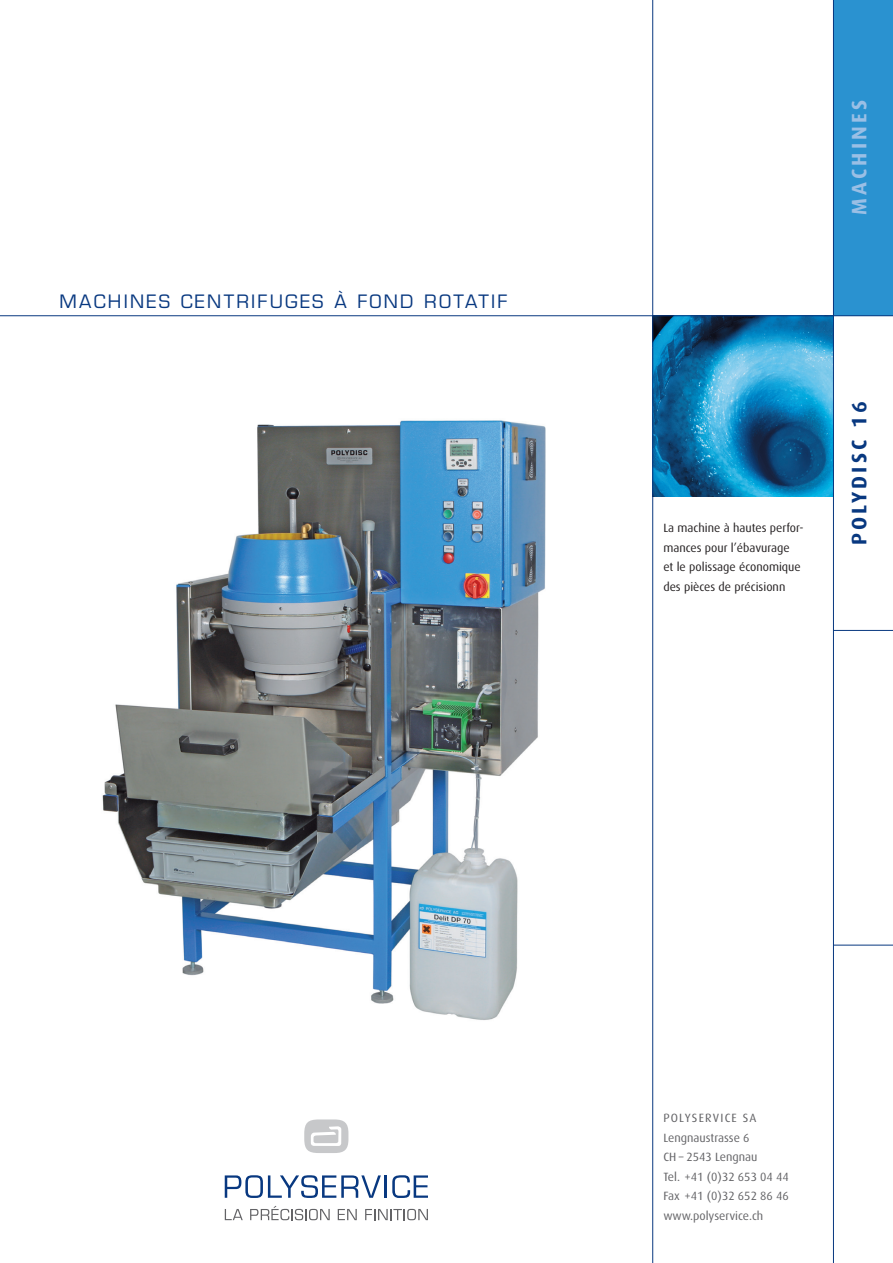
<style>
.page{position:relative;width:893px;height:1263px;background:#fff}
.page>*{position:absolute;margin:0;border:0;box-sizing:border-box;transform-origin:0 0}
.t1{font:700 21px "Dax";letter-spacing:.15em;color:#083880}
.t2{font:700 21px "Dax";letter-spacing:.15em;color:#9abfe5}
.t3{font:18px "Eurostile";letter-spacing:.125em;color:#083880}
.t4{font:12px/19.5px "Dax";color:#636366}
.t5{font:12px/19.5px "Dax";color:#231f20}
</style>
<div class="page">
<div style="left:833px;top:0;width:60px;height:316px;background:#2a92d0"></div>
<img style="left:102px;top:420px;width:444px;height:600px">
<img style="left:653px;top:316px;width:180px;height:180px">
<hr style="left:0;top:315px;width:893px;height:1px;background:#083880">
<hr style="left:652px;top:0;width:1px;height:1263px;background:#083880">
<hr style="left:833px;top:0;width:1px;height:1263px;background:#083880">
<hr style="left:833px;top:945px;width:60px;height:1px;background:#083880">
<hr style="left:833px;top:630px;width:60px;height:1px;background:#083880">
<svg style="left:225px;top:1175px;width:156px;height:23px"></svg>
<hr style="left:385px;top:1175px;width:2px;height:23px;background:#083880">
<svg style="left:392px;top:1175px;width:36px;height:23px"></svg>
<div style="left:304px;top:1119px;width:44px;height:34px;background:#c7c8ca;border-radius:14px"></div>
<svg style="left:311px;top:1126px;width:30px;height:20px"></svg>
<svg style="left:225px;top:1209px;width:18px;height:11px"></svg>
<svg style="left:250px;top:1206px;width:80px;height:14px"></svg>
<svg style="left:338px;top:1209px;width:19px;height:11px"></svg>
<svg style="left:365px;top:1209px;width:63px;height:11px"></svg>
<h2 class="t3" style="left:60px;top:291px;width:449px">MACHINES CENTRIFUGES À FOND ROTATIF</h2>
<h1 class="t2" style="left:847px;top:215px;width:116px;rotate:-90deg">MACHINES</h1>
<p class="t5" style="left:663px;top:518px;width:142px">La machine à hautes perfor&shy;mances pour l’ébavurage<br>et le polissage économique des pièces de précisionn</p>
<h1 class="t1" style="left:847px;top:545px;width:146px;rotate:-90deg">POLYDISC 16</h1>
<p class="t4" style="left:663px;top:1108px;width:127px">POLYSERVICE SA<br>Lengnaustrasse 6<br>CH – 2543 Lengnau<br>Tel. +41 (0)32 653 04 44<br>Fax +41 (0)32 652 86 46 www.polyservice.ch</p>
</div>
